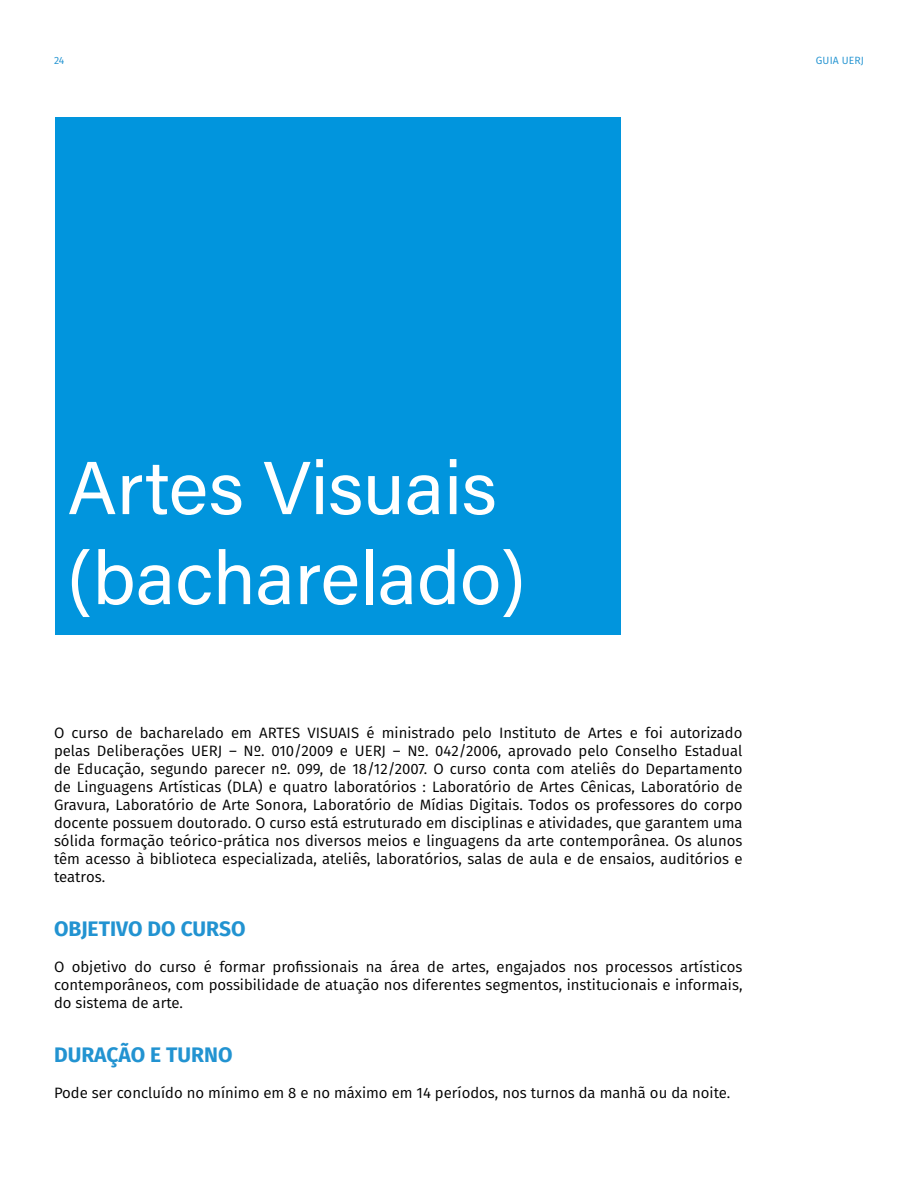
<style>
.page{position:relative;width:918px;height:1188px;background:#fff}
.page>*{position:absolute;margin:0;border:0;box-sizing:border-box;transform-origin:0 0}
.t1{font:75px/90px "Acumin Pro";color:#fff}
.t2{font:700 21px "Fira Sans";color:#2293d1}
.t3{font:15px/18px "Fira Sans";color:#000;text-align:justify}
.t4{font:10.5px "Fira Sans";letter-spacing:.01em;color:#2293d1}
</style>
<div class="page">
<div style="left:56px;top:117px;width:565px;height:517px;background:#0195dd"></div>
<p class="t4" style="left:54px;top:52px;width:12px">24</p>
<p class="t4" style="left:816px;top:52px;width:50px">GUIA UERJ</p>
<h1 class="t1" style="left:68px;top:440px;width:459px">Artes Visuais (bacharelado)</h1>
<p class="t3" style="left:54px;top:723px;width:690px">O curso de bacharelado em ARTES VISUAIS é ministrado pelo Instituto de Artes e foi autorizado pelas Deliberações UERJ – Nº. 010/2009 e UERJ – Nº. 042/2006, aprovado pelo Conselho Estadual de Educação, segundo parecer nº. 099, de 18/12/2007. O curso conta com ateliês do Departamento de Linguagens Artísticas (DLA) e quatro laboratórios : Laboratório de Artes Cênicas, Laboratório de Gravura, Laboratório de Arte Sonora, Laboratório de Mídias Digitais. Todos os professores do corpo docente possuem doutorado. O curso está estruturado em disciplinas e atividades, que garantem uma sólida formação teórico-prática nos diversos meios e linguagens da arte contemporânea. Os alunos têm acesso à biblioteca especializada, ateliês, laboratórios, salas de aula e de ensaios, auditórios e teatros.</p>
<h2 class="t2" style="left:54px;top:911px;width:193px">OBJETIVO DO CURSO</h2>
<p class="t3" style="left:54px;top:957px;width:690px">O objetivo do curso é formar profissionais na área de artes, engajados nos processos artísticos contemporâneos, com possibilidade de atuação nos diferentes segmentos, institucionais e informais, do sistema de arte.</p>
<h2 class="t2" style="left:54px;top:1037px;width:180px">DURAÇÃO E TURNO</h2>
<p class="t3" style="left:54px;top:1083px;width:678px">Pode ser concluído no mínimo em 8 e no máximo em 14 períodos, nos turnos da manhã ou da noite.</p>
</div>
